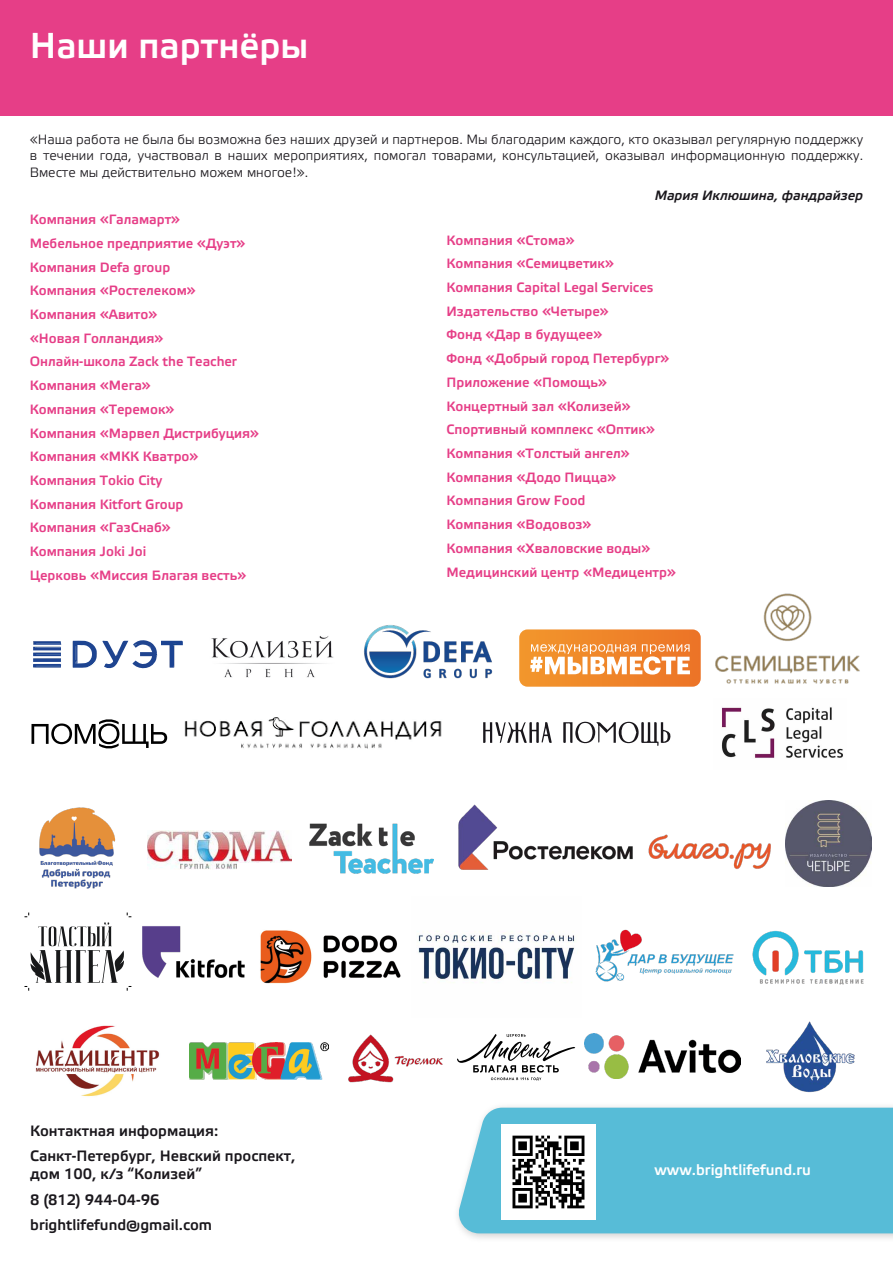
<style>
.page{position:relative;width:893px;height:1263px;background:#fff}
.page>*{position:absolute;margin:0;border:0;box-sizing:border-box;transform-origin:0 0}
.t1{font:36px "Etelka Medium Pro";color:#fff}
.t2{font:15px/25.5px "Etelka Medium Pro";color:#1a171c}
.t3{font:15px "Etelka Medium Pro";color:#fff}
.t4{font:13.5px/23.7px "Etelka Medium Pro";color:#e63e87}
.t5{font:13.5px/16.2px "Etelka Light Pro";color:#1a171c;text-align:justify}
.t6{font:italic 13.5px "Etelka Medium Pro";color:#1a171c}
</style>
<div class="page">
<div style="left:0;top:0;width:893px;height:115px;background:#e63e87"></div>
<img style="left:575px;top:929px;width:159px;height:119px">
<img style="left:364px;top:625px;width:129px;height:54px">
<img style="left:39px;top:807px;width:77px;height:82px">
<svg style="left:73px;top:640px;width:110px;height:29px"></svg>
<svg style="left:33px;top:641px;width:29px;height:27px"></svg>
<img style="left:721px;top:724px;width:122px;height:34px">
<img style="left:211px;top:636px;width:123px;height:42px">
<img style="left:167px;top:717px;width:275px;height:32px">
<img style="left:715px;top:593px;width:145px;height:131px">
<img style="left:147px;top:831px;width:144px;height:38px">
<svg style="left:32px;top:719px;width:135px;height:30px"></svg>
<svg style="left:563px;top:721px;width:108px;height:25px"></svg>
<svg style="left:483px;top:722px;width:69px;height:21px"></svg>
<img style="left:786px;top:800px;width:86px;height:86px">
<img style="left:752px;top:931px;width:112px;height:53px">
<img style="left:237px;top:863px;width:164px;height:186px">
<img style="left:131px;top:921px;width:131px;height:68px">
<img style="left:35px;top:1025px;width:125px;height:72px">
<img style="left:766px;top:1021px;width:89px;height:72px">
<img style="left:458px;top:804px;width:175px;height:66px">
<svg style="left:25px;top:913px;width:106px;height:78px"></svg>
<img style="left:308px;top:823px;width:125px;height:60px">
<img style="left:585px;top:1034px;width:156px;height:44px">
<img style="left:190px;top:1043px;width:138px;height:36px">
<img style="left:347px;top:1034px;width:96px;height:49px">
<div style="left:456px;top:1108px;width:437px;height:125px;background:#57bcd7"></div>
<img style="left:501px;top:1125px;width:94px;height:94px">
<svg style="left:457px;top:1034px;width:118px;height:46px"></svg>
<img style="left:418px;top:929px;width:164px;height:88px">
<img style="left:648px;top:834px;width:123px;height:35px">
<svg style="left:519px;top:629px;width:182px;height:58px;background:#f2a059"></svg>
<h1 class="t1" style="left:30px;top:26px;width:280px">Наши партнёры</h1>
<p class="t5" style="left:30px;top:132px;width:835px">«Наша работа не была бы возможна без наших друзей и партнеров. Мы благодарим каждого, кто оказывал регулярную поддержку в течении года, участвовал в наших мероприятиях, помогал товарами, консультацией, оказывал информационную поддержку.<br>Вместе мы действительно можем многое!».</p>
<p class="t6" style="left:655px;top:188px;width:210px">Мария Иклюшина, фандрайзер</p>
<p class="t4" style="left:30px;top:208px;width:231px">Компания «Галамарт»<br>Мебельное предприятие «Дуэт»<br>Компания Defa group<br>Компания «Ростелеком»<br>Компания «Авито»<br>«Новая Голландия»<br>Онлайн-школа Zack the Teacher<br>Компания «Мега»<br>Компания «Теремок»<br>Компания «Марвел Дистрибуция»<br>Компания «МКК Кватро»<br>Компания Tokio City<br>Компания Kitfort Group<br>Компания «ГазСнаб»<br>Компания Joki Joi<br>Церковь «Миссия Благая весть»</p>
<p class="t4" style="left:446px;top:229px;width:231px">Компания «Стома»<br>Компания «Семицветик»<br>Компания Capital Legal Services<br>Издательство «Четыре»<br>Фонд «Дар в будущее»<br>Фонд «Добрый город Петербург»<br>Приложение «Помощь»<br>Концертный зал «Колизей»<br>Спортивный комплекс «Оптик»<br>Компания «Толстый ангел»<br>Компания «Додо Пицца»<br>Компания Grow Food<br>Компания «Водовоз»<br>Компания «Хваловские воды»<br>Медицинский центр «Медицентр»</p>
<p class="t2" style="left:30px;top:1119px;width:267px">Контактная информация:<br>Санкт-Петербург, Невский проспект,</p>
<p class="t2" style="left:30px;top:1162px;width:183px">дом 100, к/з “Колизей”<br>8 (812) 944-04-96 brightlifefund@gmail.com</p>
<p class="t3" style="left:654px;top:1161px;width:158px">www.brightlifefund.ru</p>
</div>
